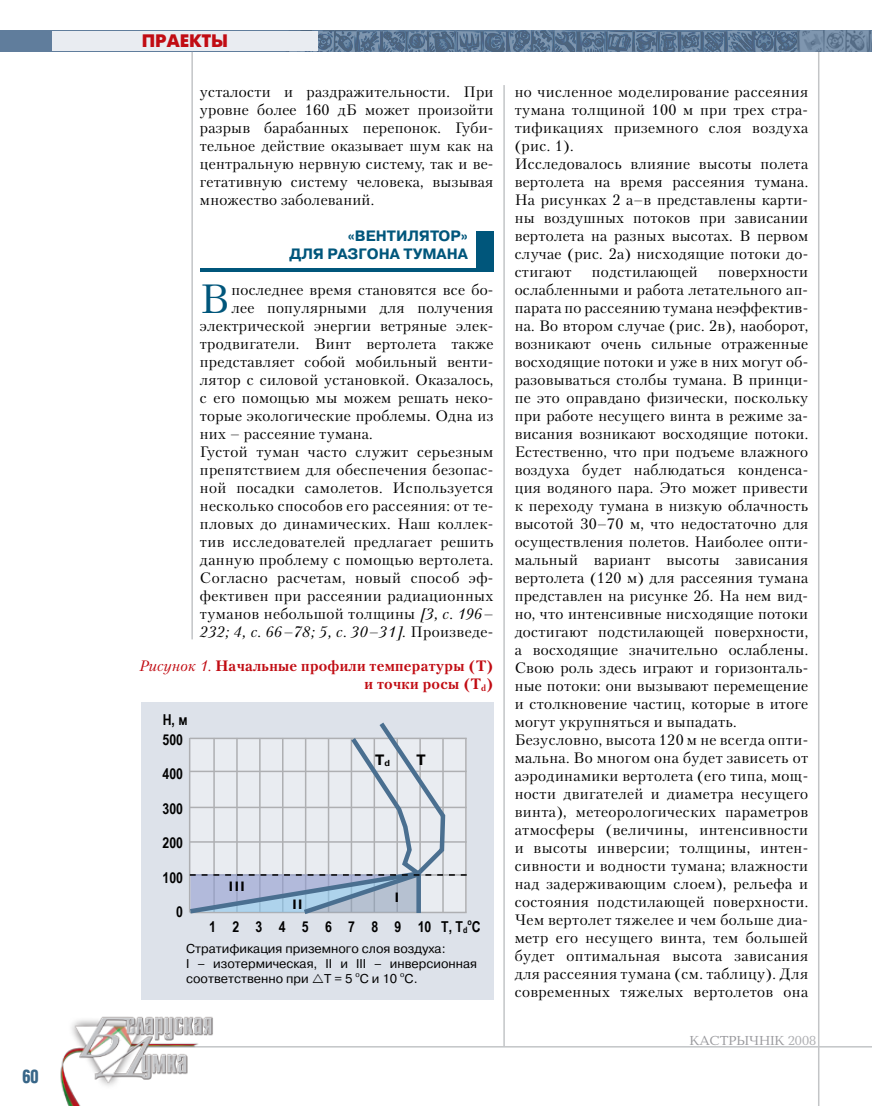
<style>
.page{position:relative;width:872px;height:1106px;background:#fff}
.page>*{position:absolute;margin:0;border:0;box-sizing:border-box;transform-origin:0 0}
.t1{font:40.65px "Petersburg C";color:#00567b}
.t2{font:18px "Futuris Extra C";color:#c10c13}
.t3{font:700 18px "AG Letterica Cond L";color:#386688;scale:.9 1}
.t4{font:15px/18px "Petersburg C";letter-spacing:.015em;color:#000}
.t5{font:700 15px/18px "Petersburg C";letter-spacing:.015em;color:#c10c13;text-align:right}
.t6{font:italic 15px "Petersburg C";letter-spacing:.025em;color:#000}
.t7{font:700 15px/18px "Pragmatica C";color:#00567b}
.t8{font:700 15px "Arial Narrow";color:#000}
.t9{font:700 15px "Arial Narrow";letter-spacing:1.09em;color:#000}
.t10{font:700 15px "Pragmatica C";color:#000}
.t11{font:13.5px "Baltica C";color:#97979b}
.t12{font:700 13.5px "Pragmatica C";color:#000}
.t13{font:12.75px/15px "Pragmatica C";color:#000}
.t14{font:700 8.7px "Arial Narrow";color:#000}
.s1{font-style:italic}
.s2{font-style:normal}
.s3{font-weight:400;font-style:italic}
.s4{font-size:15px}
.s5{color:#aeafb2}
</style>
<div class="page">
<hr style="left:818px;top:52px;width:1px;height:1054px;background:#c3c5c7">
<img style="left:285px;top:30px;width:587px;height:1px">
<hr style="left:503px;top:85px;width:2px;height:961px;background:#c3c5c7">
<svg style="left:0;top:31px;width:871px;height:21px;background:#5f7995"></svg>
<div style="left:52px;top:31px;width:266px;height:20px;background:#e9ecf1"></div>
<hr style="left:146px;top:1046px;width:726px;height:1px;background:#c3c5c7">
<img style="left:60px;top:999px;width:170px;height:107px">
<svg style="left:871px;top:31px;width:1px;height:21px"></svg>
<div style="left:141px;top:702px;width:352px;height:297px;background:#dde2ea"></div>
<hr style="left:191px;top:52px;width:2px;height:587px;background:#c3c5c7">
<svg style="left:189px;top:722px;width:277px;height:192px"></svg>
<div style="left:476px;top:231px;width:17px;height:40px;background:#00567b"></div>
<hr style="left:200px;top:269px;width:293px;height:3px;background:#00567b">
<p class="t3" style="left:23px;top:1065px;width:20px">60</p>
<p class="t2" style="left:142px;top:31px;width:88px">ПРАЕКТЫ</p>
<p class="t4" style="left:200px;top:82px;width:295px;text-align:justify">усталости и раздражительности. При уровне более 160 дБ может произойти разрыв барабанных перепонок. Губи&shy;тельное действие оказывает шум как на центральную нервную систему, так и ве&shy;гетативную систему человека, вызывая множество заболеваний.</p>
<p class="t7" style="left:289px;top:227px;width:180px;text-indent:58px">«Вентилятор» для разгона</p>
<p class="t7" style="left:403px;top:245px;width:45px">тумана</p>
<h1 class="t1" style="left:200px;top:274px;width:31px">В</h1>
<p class="t4" style="left:231px;top:280px;width:263px">последнее время становятся все бо-</p>
<p class="t4" style="left:231px;top:298px;width:263px">лее популярными для получения</p>
<p class="t4" style="left:200px;top:316px;width:295px">электрической энергии ветряные элек-</p>
<p class="t4" style="left:200px;top:334px;width:295px">тродвигатели. Винт вертолета также</p>
<p class="t4" style="left:200px;top:352px;width:295px">представляет собой мобильный венти-</p>
<p class="t4" style="left:200px;top:370px;width:295px">лятор с силовой установкой. Оказалось,</p>
<p class="t4" style="left:200px;top:388px;width:295px">с его помощью мы можем решать неко-</p>
<p class="t4" style="left:200px;top:406px;width:295px">торые экологические проблемы. Одна из</p>
<p class="t4" style="left:200px;top:424px;width:174px">них – рассеяние тумана.</p>
<p class="t4" style="left:200px;top:442px;width:295px">Густой туман часто служит серьезным</p>
<p class="t4" style="left:200px;top:460px;width:295px">препятствием для обеспечения безопас-</p>
<p class="t4" style="left:200px;top:478px;width:295px">ной посадки самолетов. Используется</p>
<p class="t4" style="left:200px;top:496px;width:295px">несколько способов его рассеяния: от те-</p>
<p class="t4" style="left:200px;top:514px;width:295px">пловых до динамических. Наш коллек-</p>
<p class="t4" style="left:200px;top:532px;width:295px">тив исследователей предлагает решить</p>
<p class="t4" style="left:200px;top:550px;width:295px">данную проблему с помощью вертолета.</p>
<p class="t4" style="left:200px;top:568px;width:295px">Согласно расчетам, новый способ эф-</p>
<p class="t4" style="left:200px;top:586px;width:295px">фективен при рассеянии радиационных</p>
<p class="t4" style="left:200px;top:604px;width:295px">туманов небольшой толщины <span class="s1">[3, с. 196–</span></p>
<p class="t6" style="left:200px;top:623px;width:295px">232; 4, с. 66–78; 5, с. 30–31]. <span class="s2">Произведе-</span></p>
<p class="t5" style="left:139px;top:656px;width:355px"><span class="s3">Рисунок 1.</span> Начальные профили температуры (Т) и точки росы (Т<sub>d</sub>)</p>
<p class="t8" style="left:163px;top:708px;width:26px">Н, м</p>
<p class="t8" style="left:162px;top:728px;width:22px">500</p>
<p class="t8" style="left:162px;top:762px;width:22px">400</p>
<p class="t8" style="left:162px;top:797px;width:22px">300</p>
<p class="t8" style="left:162px;top:831px;width:22px">200</p>
<p class="t8" style="left:162px;top:866px;width:22px">100</p>
<p class="t8" style="left:176px;top:900px;width:8px">0</p>
<p class="t12" style="left:229px;top:879px;width:17px">I I I</p>
<p class="t12" style="left:293px;top:896px;width:11px">I I</p>
<p class="t10" style="left:375px;top:751px;width:16px">Т<sub>d</sub></p>
<p class="t10" style="left:416px;top:751px;width:10px">Т</p>
<p class="t12" style="left:395px;top:889px;width:6px">I</p>
<p class="t9" style="left:209px;top:915px;width:260px">12345678910Т, Т<sub>d</sub></p>
<p class="t14" style="left:467px;top:915px;width:15px">o<span class="s4">C</span></p>
<p class="t13" style="left:186px;top:941px;width:292px">Стратификация приземного слоя воздуха:<br>I – изотермическая, II и III – инверсионная соответственно при Т = 5 <sup>о</sup>С и 10 <sup>о</sup>С.</p>
<p class="t4" style="left:514px;top:82px;width:295px">но численное моделирование рассеяния тумана толщиной 100 м при трех стра&shy;тификациях приземного слоя воздуха (рис. 1).<br>Исследовалось влияние высоты полета вертолета на время рассеяния тумана.<br>На рисунках 2 а–в представлены карти&shy;ны воздушных потоков при зависании вертолета на разных высотах. В первом случае (рис. 2а) нисходящие потоки до&shy;стигают</p>
<p class="t4" style="left:592px;top:262px;width:107px">подстилающей</p>
<p class="t4" style="left:514px;top:262px;width:295px;text-indent:204px">поверхности ослабленными и работа летательного ап&shy;парата по рассеянию тумана неэффектив&shy;на. Во втором случае (рис. 2в), наоборот, возникают очень сильные отраженные восходящие потоки и уже в них могут об&shy;разовываться столбы тумана. В принци&shy;пе это оправдано физически, поскольку при работе несущего винта в режиме за&shy;висания возникают восходящие потоки.<br>Естественно, что при подъеме влажного воздуха будет наблюдаться конденса&shy;ция водяного пара. Это может привести к переходу тумана в низкую облачность высотой 30–70 м, что недостаточно для осуществления полетов. Наиболее опти&shy;мальный вариант высоты зависания вертолета (120 м) для рассеяния тумана представлен на рисунке 2б. На нем вид&shy;но, что интенсивные нисходящие потоки достигают подстилающей поверхности, а восходящие значительно ослаблены.<br>Свою роль здесь играют и горизонталь&shy;ные потоки: они вызывают перемещение и столкновение частиц, которые в итоге могут укрупняться и выпадать.<br>Безусловно, высота 120 м не всегда опти&shy;мальна. Во многом она будет зависеть от аэродинамики вертолета (его типа, мощ&shy;ности двигателей и диаметра несущего винта), метеорологических параметров атмосферы (величины, интенсивности и высоты инверсии; толщины, интен&shy;сивности и водности тумана; влажности над задерживающим слоем), рельефа и состояния подстилающей поверхности.<br>Чем вертолет тяжелее и чем больше диа&shy;метр его несущего винта, тем большей будет оптимальная высота зависания для рассеяния тумана (см. таблицу). Для современных тяжелых вертолетов она</p>
<p class="t11" style="left:689px;top:1033px;width:128px">кастрычнІк <span class="s5">2008</span></p>
</div>
